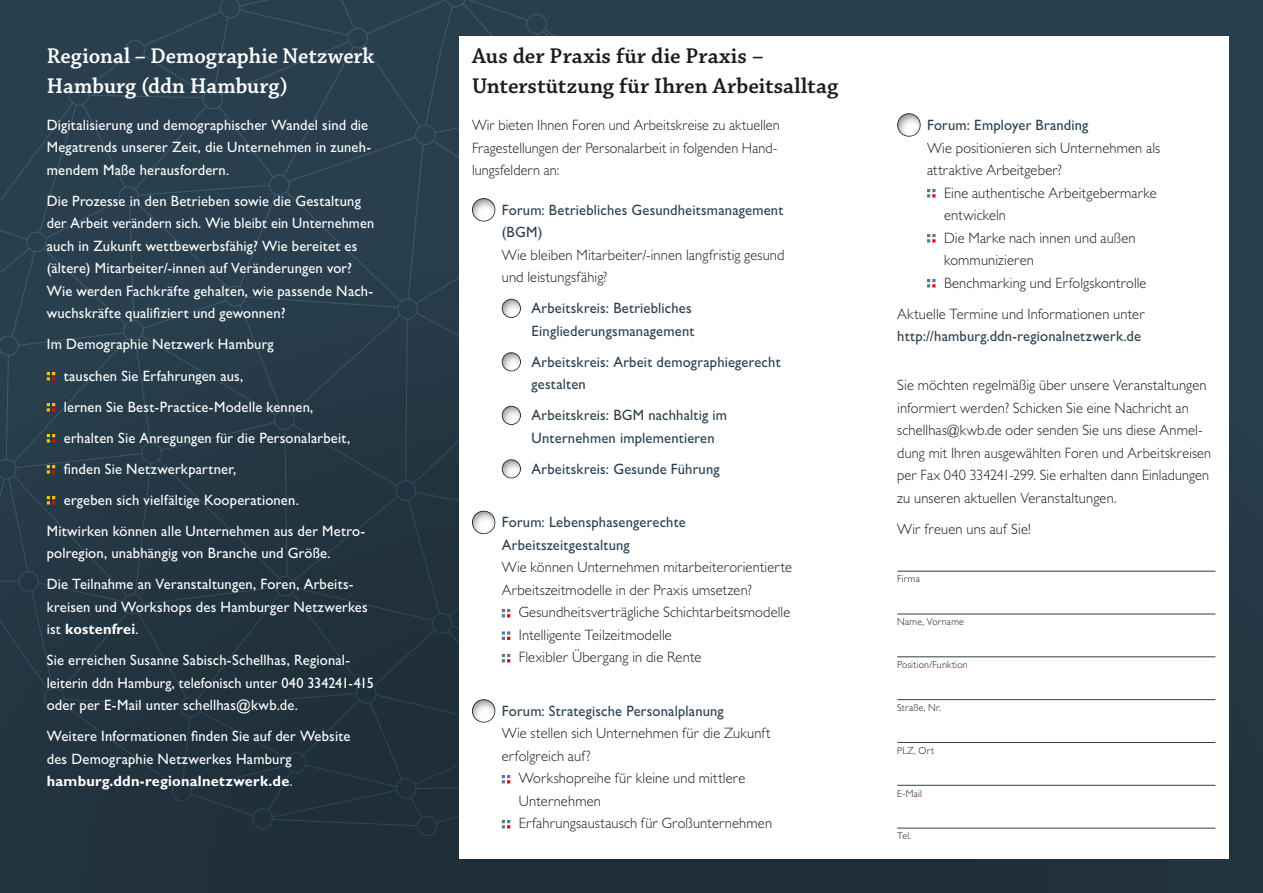
<style>
.page{position:relative;width:1263px;height:893px;background:#fff}
.page>*{position:absolute;margin:0;border:0;box-sizing:border-box;transform-origin:0 0}
.t1{font:600 22.5px/30px "Chaparral Pro";letter-spacing:.005em;color:#1c1c1b}
.t2{font:600 22.5px/30px "Chaparral Pro";color:#fff}
.t3{font:500 15px/22.5px "Gill Sans MT Std";letter-spacing:.015em;color:#fff}
.t4{font:300 15px/22.5px "Gill Sans MT Std";letter-spacing:.01em;color:#1c1c1b}
.t5{font:500 15px/22.5px "Gill Sans MT Std";letter-spacing:.015em;color:#2a404e}
.t6{font:300 15px/22.5px "Gill Sans MT Std";letter-spacing:.01em;color:#1c1c1b;scale:.95 1}
.t7{font:300 10.2px "Gill Sans MT Std";letter-spacing:.025em;color:#1c1c1b}
.s1{font-weight:700}
.s2{color:#e6eaee}
</style>
<div class="page">
<div style="left:0;top:0;width:1263px;height:893px;background:linear-gradient(to right,#253945,#243844)"></div>
<div style="left:459px;top:36px;width:770px;height:823px;background:#fff"></div>
<svg style="left:47px;top:372px;width:8px;height:8px"></svg>
<svg style="left:47px;top:403px;width:8px;height:8px"></svg>
<svg style="left:47px;top:434px;width:8px;height:8px"></svg>
<svg style="left:47px;top:465px;width:8px;height:8px"></svg>
<svg style="left:47px;top:496px;width:8px;height:8px"></svg>
<div style="left:471px;top:197px;width:27px;height:25px;background:#1c1c1b;opacity:.5"></div>
<div style="left:502px;top:297px;width:21px;height:22px;background:#1c1c1b;opacity:.5"></div>
<div style="left:502px;top:350px;width:21px;height:23px;background:#1c1c1b;opacity:.5"></div>
<div style="left:502px;top:404px;width:21px;height:22px;background:#1c1c1b;opacity:.5"></div>
<div style="left:502px;top:457px;width:21px;height:23px;background:#1c1c1b;opacity:.5"></div>
<div style="left:471px;top:509px;width:27px;height:26px;background:#1c1c1b;opacity:.5"></div>
<svg style="left:502px;top:609px;width:8px;height:8px"></svg>
<svg style="left:502px;top:631px;width:8px;height:9px"></svg>
<svg style="left:502px;top:654px;width:8px;height:8px"></svg>
<div style="left:471px;top:698px;width:27px;height:25px;background:#1c1c1b;opacity:.5"></div>
<svg style="left:502px;top:775px;width:8px;height:8px"></svg>
<svg style="left:502px;top:820px;width:8px;height:8px"></svg>
<div style="left:896px;top:112px;width:27px;height:25px;background:#1c1c1b;opacity:.5"></div>
<svg style="left:927px;top:189px;width:8px;height:8px"></svg>
<svg style="left:927px;top:234px;width:8px;height:8px"></svg>
<svg style="left:927px;top:279px;width:8px;height:8px"></svg>
<hr style="left:897px;top:656px;width:318px;height:1px;background:#2a404e">
<hr style="left:897px;top:699px;width:318px;height:1px;background:#2a404e">
<hr style="left:897px;top:742px;width:318px;height:1px;background:#2a404e">
<hr style="left:897px;top:785px;width:318px;height:1px;background:#2a404e">
<hr style="left:897px;top:828px;width:318px;height:1px;background:#2a404e">
<hr style="left:897px;top:571px;width:318px;height:1px;background:#2a404e">
<hr style="left:897px;top:614px;width:318px;height:1px;background:#2a404e">
<h1 class="t2" style="left:47px;top:42px;width:329px">Regional – Demographie Netzwerk<br>Hamburg (ddn Hamburg)</h1>
<p class="t3" style="left:47px;top:114px;width:326px">Digitalisierung und demographischer Wandel sind die<br>Megatrends unserer Zeit, die Unternehmen in zuneh&shy;mendem Maße herausfordern.</p>
<p class="t3" style="left:47px;top:190px;width:329px">Die Prozesse in den Betrieben sowie die Gestaltung der Arbeit verändern sich. Wie bleibt ein Unternehmen auch in Zukunft wettbewerbsfähig? Wie bereitet es (ältere) Mitarbeiter/-innen auf Veränderungen vor?<br>Wie werden Fachkräfte gehalten, wie passende Nach&shy;wuchskräfte qualifiziert und gewonnen?</p>
<p class="t3" style="left:47px;top:333px;width:228px">Im Demographie Netzwerk Hamburg</p>
<p class="t3" style="left:64px;top:364px;width:181px">tauschen Sie Erfahrungen aus,</p>
<p class="t3" style="left:64px;top:395px;width:251px">lernen Sie Best-Practice-Modelle kennen,</p>
<p class="t3" style="left:64px;top:426px;width:288px">erhalten Sie Anregungen für die Personalarbeit,</p>
<p class="t3" style="left:64px;top:457px;width:174px">finden Sie Netzwerkpartner,</p>
<p class="t3" style="left:64px;top:488px;width:237px">ergeben sich vielfältige Kooperationen.</p>
<p class="t3" style="left:47px;top:519px;width:320px">Mitwirken können alle Unternehmen aus der Metro-</p>
<p class="t3" style="left:47px;top:537px;width:308px;line-height:31px">polregion, unabhängig von Branche und Größe.<br>Die Teilnahme an Veranstaltungen, Foren, Arbeits-</p>
<p class="t3" style="left:47px;top:595px;width:322px">kreisen und Workshops des Hamburger Netzwerkes ist <span class="s1">kostenfrei</span>.</p>
<p class="t3" style="left:47px;top:649px;width:329px">Sie erreichen Susanne Sabisch-Schellhas, Regional&shy;leiterin ddn Hamburg, telefonisch unter 040 334241-415 oder per E-Mail unter schellhas@kwb.de.</p>
<p class="t3" style="left:47px;top:725px;width:305px">Weitere Informationen finden Sie auf der Website des Demographie Netzwerkes Hamburg <span class="s1">hamburg.ddn-regionalnetzwerk.de</span><span class="s2">.</span></p>
<h1 class="t1" style="left:472px;top:42px;width:368px">Aus der Praxis für die Praxis –<br>Unterstützung für Ihren Arbeitsalltag</h1>
<p class="t6" style="left:472px;top:114px;width:325px">Wir bieten Ihnen Foren und Arbeitskreise zu aktuellen<br>Fragestellungen der Personalarbeit in folgenden Hand&shy;lungsfeldern an:</p>
<p class="t5" style="left:502px;top:198px;width:283px">Forum: Betriebliches Gesundheitsmanagement (BGM)</p>
<p class="t4" style="left:502px;top:243px;width:284px">Wie bleiben Mitarbeiter/-innen langfristig gesund und leistungsfähig?</p>
<p class="t5" style="left:532px;top:297px;width:164px">Arbeitskreis: Betriebliches<br>Eingliederungsmanagement</p>
<p class="t5" style="left:532px;top:350px;width:251px">Arbeitskreis: Arbeit demographiegerecht gestalten</p>
<p class="t5" style="left:532px;top:404px;width:197px">Arbeitskreis: BGM nachhaltig im<br>Unternehmen implementieren</p>
<p class="t5" style="left:532px;top:457px;width:190px">Arbeitskreis: Gesunde Führung</p>
<p class="t5" style="left:502px;top:511px;width:186px">Forum: Lebensphasengerechte<br>Arbeitszeitgestaltung</p>
<p class="t4" style="left:502px;top:556px;width:292px">Wie können Unternehmen mitarbeiterorientierte<br>Arbeitszeitmodelle in der Praxis umsetzen?</p>
<p class="t4" style="left:519px;top:601px;width:273px">Gesundheitsverträgliche Schichtarbeitsmodelle<br>Intelligente Teilzeitmodelle<br>Flexibler Übergang in die Rente</p>
<p class="t5" style="left:502px;top:699px;width:223px">Forum: Strategische Personalplanung</p>
<p class="t4" style="left:502px;top:722px;width:270px">Wie stellen sich Unternehmen für die Zukunft</p>
<p class="t4" style="left:502px;top:744px;width:90px">erfolgreich auf?</p>
<p class="t4" style="left:519px;top:767px;width:228px">Workshopreihe für kleine und mittlere</p>
<p class="t4" style="left:519px;top:789px;width:84px">Unternehmen</p>
<p class="t4" style="left:519px;top:812px;width:255px">Erfahrungsaustausch für Großunternehmen</p>
<p class="t5" style="left:927px;top:114px;width:163px">Forum: Employer Branding</p>
<p class="t4" style="left:927px;top:136px;width:235px">Wie positionieren sich Unternehmen als attraktive Arbeitgeber?</p>
<p class="t4" style="left:944px;top:181px;width:214px">Eine authentische Arbeitgebermarke entwickeln<br>Die Marke nach innen und außen kommunizieren<br>Benchmarking und Erfolgskontrolle</p>
<p class="t4" style="left:897px;top:302px;width:249px">Aktuelle Termine und Informationen unter</p>
<p class="t5" style="left:897px;top:325px;width:245px">http://hamburg.ddn-regionalnetzwerk.de</p>
<p class="t4" style="left:897px;top:374px;width:315px">Sie möchten regelmäßig über unsere Veranstaltungen informiert werden? Schicken Sie eine Nachricht an schellhas@kwb.de oder senden Sie uns diese Anmel&shy;dung mit Ihren ausgewählten Foren und Arbeitskreisen per Fax 040 334241-299. Sie erhalten dann Einladungen zu unseren aktuellen Veranstaltungen.</p>
<p class="t4" style="left:897px;top:517px;width:135px">Wir freuen uns auf Sie!</p>
<p class="t7" style="left:897px;top:573px;width:24px">Firma</p>
<p class="t7" style="left:897px;top:616px;width:68px">Name, Vorname</p>
<p class="t7" style="left:897px;top:658px;width:72px">Position/Funktion</p>
<p class="t7" style="left:897px;top:701px;width:45px">Straße, Nr.</p>
<p class="t7" style="left:897px;top:744px;width:38px">PLZ, Ort</p>
<p class="t7" style="left:897px;top:787px;width:26px">E-Mail</p>
<p class="t7" style="left:897px;top:830px;width:15px">Tel.</p>
</div>
